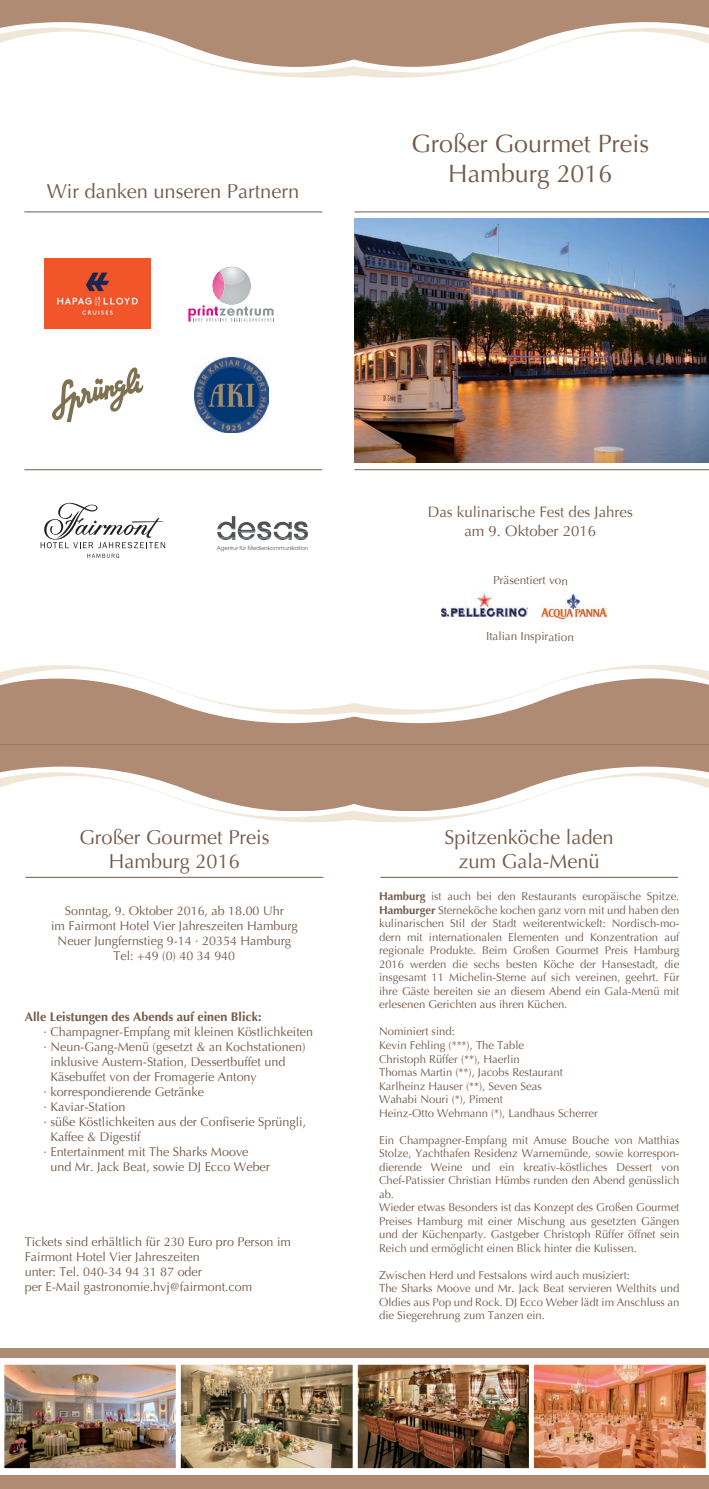
<style>
.page{position:relative;width:709px;height:1489px;background:#fff}
.page>*{position:absolute;margin:0;border:0;box-sizing:border-box;transform-origin:0 0}
.t1{font:25px/30px "Optima";color:#745a49;text-align:center}
.t2{font:20px/24px "Optima";color:#745a49;text-align:center}
.t3{font:15px/18.8px "Optima";color:#745a49;text-align:center}
.t4{font:12.5px/15px "Optima";color:#745a49;text-align:center}
.t5{font:700 12.5px "Optima";color:#745a49}
.t6{font:11.62px "Optima";color:#745a49}
.t7{font:11.25px/13.5px "Optima";color:#745a49}
.t8{font:5.38px "Avant Garde";color:#505356}
.s1{font-weight:700}
</style>
<div class="page">
<hr style="left:26px;top:877px;width:297px;height:1px;background:#745a49">
<hr style="left:380px;top:877px;width:298px;height:1px;background:#745a49">
<svg style="left:0;top:744px;width:709px;height:28px;background:#b18f79"></svg>
<svg style="left:0;top:772px;width:709px;height:50px"></svg>
<div style="left:0;top:1348px;width:709px;height:140px;background:#af8b74"></div>
<div style="left:0;top:1358px;width:709px;height:116px;background:#fff"></div>
<img style="left:6px;top:1365px;width:522px;height:101px">
<div style="left:0;top:1359px;width:181px;height:113px;border:5px solid #fff"></div>
<div style="left:352px;top:1359px;width:182px;height:113px;border:5px solid #fff"></div>
<div style="left:176px;top:1359px;width:182px;height:113px;border:5px solid #fff"></div>
<img style="left:529px;top:1359px;width:177px;height:113px">
<svg style="left:0;top:714px;width:709px;height:30px;background:#b59580"></svg>
<hr style="left:24px;top:211px;width:298px;height:1px;background:#745a49">
<hr style="left:24px;top:469px;width:298px;height:1px;background:#745a49">
<hr style="left:354px;top:211px;width:355px;height:1px;background:#745a49">
<hr style="left:354px;top:469px;width:355px;height:1px;background:#745a49">
<svg style="left:0;top:665px;width:709px;height:49px"></svg>
<img style="left:354px;top:219px;width:355px;height:244px">
<svg style="left:188px;top:267px;width:86px;height:54px"></svg>
<svg style="left:217px;top:516px;width:91px;height:24px"></svg>
<svg style="left:41px;top:503px;width:124px;height:55px"></svg>
<div style="left:0;top:0;width:709px;height:28px;background:#af8b74"></div>
<svg style="left:0;top:28px;width:709px;height:50px"></svg>
<img style="left:441px;top:591px;width:86px;height:25px">
<img style="left:44px;top:259px;width:107px;height:69px">
<img style="left:541px;top:594px;width:65px;height:29px">
<svg style="left:52px;top:367px;width:91px;height:55px"></svg>
<img style="left:194px;top:357px;width:75px;height:75px">
<h2 class="t2" style="left:47px;top:179px;width:254px">Wir danken unseren Partnern</h2>
<h1 class="t1" style="left:411px;top:129px;width:239px">Großer Gourmet Preis<br>Hamburg 2016</h1>
<p class="t8" style="left:217px;top:545px;width:93px">Agentur für Medienkommunikation</p>
<h3 class="t3" style="left:428px;top:503px;width:207px">Das kulinarische Fest des Jahres am 9. Oktober 2016</h3>
<p class="t6" style="left:493px;top:573px;width:76px;rotate:1deg">Präsentiert von</p>
<p class="t6" style="left:486px;top:629px;width:89px;rotate:1deg">Italian Inspiration</p>
<h2 class="t2" style="left:79px;top:825px;width:192px">Großer Gourmet Preis<br>Hamburg 2016</h2>
<p class="t4" style="left:51px;top:903px;width:248px">Sonntag, 9. Oktober 2016, ab 18.00 Uhr<br>im Fairmont Hotel Vier Jahreszeiten Hamburg Neuer Jungfernstieg 9-14 · 20354 Hamburg Tel: +49 (0) 40 34 940</p>
<p class="t5" style="left:25px;top:1009px;width:238px">Alle Leistungen des Abends auf einen Blick:</p>
<p class="t4" style="left:43px;top:1024px;width:271px">· Champagner-Empfang mit kleinen Köstlichkeiten</p>
<p class="t4" style="left:43px;top:1039px;width:263px">· Neun-Gang-Menü (gesetzt &amp; an Kochstationen)</p>
<p class="t4" style="left:50px;top:1054px;width:236px">inklusive Austern-Station, Dessertbuffet und</p>
<p class="t4" style="left:50px;top:1069px;width:208px">Käsebuffet von der Fromagerie Antony</p>
<p class="t4" style="left:43px;top:1084px;width:162px">· korrespondierende Getränke</p>
<p class="t4" style="left:43px;top:1099px;width:83px">· Kaviar-Station</p>
<p class="t4" style="left:43px;top:1114px;width:264px">· süße Köstlichkeiten aus der Confiserie Sprüngli,</p>
<p class="t4" style="left:50px;top:1129px;width:92px">Kaffee &amp; Digestif</p>
<p class="t4" style="left:43px;top:1144px;width:206px">· Entertainment mit The Sharks Moove</p>
<p class="t4" style="left:50px;top:1159px;width:221px">und Mr. Jack Beat, sowie DJ Ecco Weber</p>
<p class="t4" style="left:25px;top:1234px;width:268px;text-align:left">Tickets sind erhältlich für 230 Euro pro Person im Fairmont Hotel Vier Jahreszeiten<br>unter: Tel. 040-34 94 31 87 oder<br>per E-Mail gastronomie.hvj@fairmont.com</p>
<h2 class="t2" style="left:444px;top:825px;width:170px">Spitzenköche laden zum Gala-Menü</h2>
<p class="t7" style="left:379px;top:890px;width:302px;text-align:justify"><span class="s1">Hamburg</span> ist auch bei den Restaurants europäische Spitze.<br><span class="s1">Hamburger</span> Sterneköche kochen ganz vorn mit und haben den kulinarischen Stil der Stadt weiterentwickelt: Nordisch-mo&shy;dern mit internationalen Elementen und Konzentration auf regionale Produkte. Beim Großen Gourmet Preis Hamburg 2016 werden die sechs besten Köche der Hansestadt, die insgesamt 11 Michelin-Sterne auf sich vereinen, geehrt. Für ihre Gäste bereiten sie an diesem Abend ein Gala-Menü mit erlesenen Gerichten aus ihren Küchen.</p>
<p class="t7" style="left:379px;top:1025px;width:220px">Nominiert sind:<br>Kevin Fehling (***), The Table<br>Christoph Rüffer (**), Haerlin<br>Thomas Martin (**), Jacobs Restaurant<br>Karlheinz Hauser (**), Seven Seas<br>Wahabi Nouri (*), Piment<br>Heinz-Otto Wehmann (*), Landhaus Scherrer</p>
<p class="t7" style="left:379px;top:1133px;width:302px">Ein Champagner-Empfang mit Amuse Bouche von Matthias Stolze, Yachthafen Residenz Warnemünde, sowie korrespon&shy;dierende Weine und ein kreativ-köstliches Dessert von Chef-Patissier Christian Hümbs runden den Abend genüsslich ab.<br>Wieder etwas Besonders ist das Konzept des Großen Gourmet Preises Hamburg mit einer Mischung aus gesetzten Gängen und der Küchenparty. Gastgeber Christoph Rüffer öffnet sein Reich und ermöglicht einen Blick hinter die Kulissen.</p>
<p class="t7" style="left:379px;top:1268px;width:302px">Zwischen Herd und Festsalons wird auch musiziert:<br>The Sharks Moove und Mr. Jack Beat servieren Welthits und Oldies aus Pop und Rock. DJ Ecco Weber lädt im Anschluss an die Siegerehrung zum Tanzen ein.</p>
</div>
